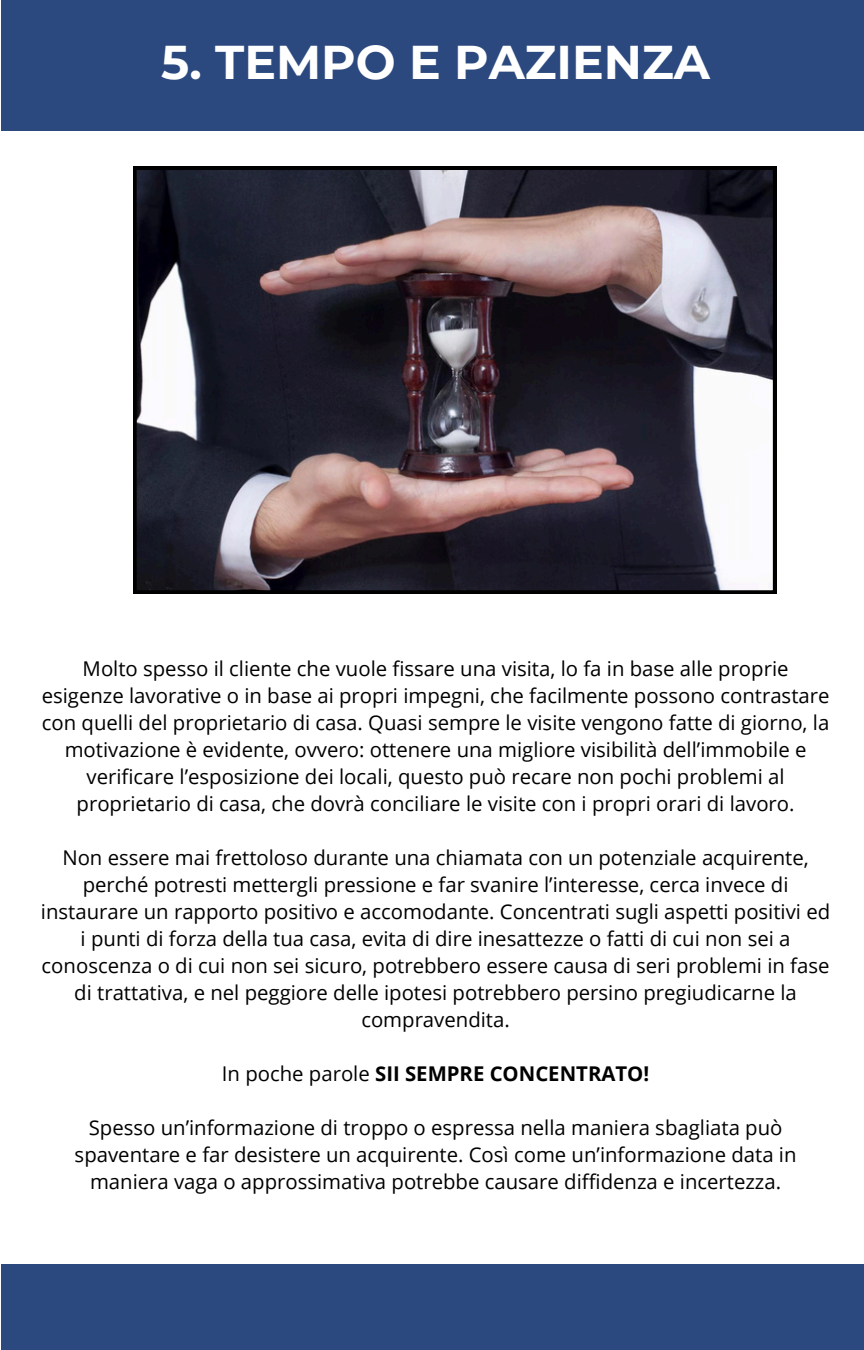
<style>
.page{position:relative;width:864px;height:1350px;background:#fff}
.page>*{position:absolute;margin:0;border:0;box-sizing:border-box;transform-origin:0 0}
.t1{font:700 47.25px "Montserrat";color:#fff}
.t2{font:20.25px/27px "Open Sans";color:#000;text-align:center}
.t3{font:700 20.25px "Open Sans";color:#000}
.s1{font-weight:400}
</style>
<div class="page">
<div style="left:1px;top:0;width:863px;height:131px;background:#2b497e"></div>
<div style="left:1px;top:1264px;width:863px;height:86px;background:#2b497e"></div>
<svg style="left:133px;top:167px;width:643px;height:427px;background:#514a52"></svg>
<h1 class="t1" style="left:161px;top:33px;width:550px">5. TEMPO E PAZIENZA</h1>
<p class="t2" style="left:42px;top:655px;width:789px">Molto spesso il cliente che vuole fissare una visita, lo fa in base alle proprie esigenze lavorative o in base ai propri impegni, che facilmente possono contrastare con quelli del proprietario di casa. Quasi sempre le visite vengono fatte di giorno, la motivazione è evidente, ovvero: ottenere una migliore visibilità dell’immobile e verificare l’esposizione dei locali, questo può recare non pochi problemi al proprietario di casa, che dovrà conciliare le visite con i propri orari di lavoro.</p>
<p class="t2" style="left:41px;top:844px;width:791px">Non essere mai frettoloso durante una chiamata con un potenziale acquirente, perché potresti mettergli pressione e far svanire l’interesse, cerca invece di instaurare un rapporto positivo e accomodante. Concentrati sugli aspetti positivi ed i punti di forza della tua casa, evita di dire inesattezze o fatti di cui non sei a conoscenza o di cui non sei sicuro, potrebbero essere causa di seri problemi in fase di trattativa, e nel peggiore delle ipotesi potrebbero persino pregiudicarne la compravendita.</p>
<p class="t3" style="left:222px;top:1059px;width:429px"><span class="s1">In poche parole</span> SII SEMPRE CONCENTRATO!</p>
<p class="t2" style="left:75px;top:1114px;width:723px">Spesso un’informazione di troppo o espressa nella maniera sbagliata può spaventare e far desistere un acquirente. Così come un’informazione data in maniera vaga o approssimativa potrebbe causare diffidenza e incertezza.</p>
</div>
